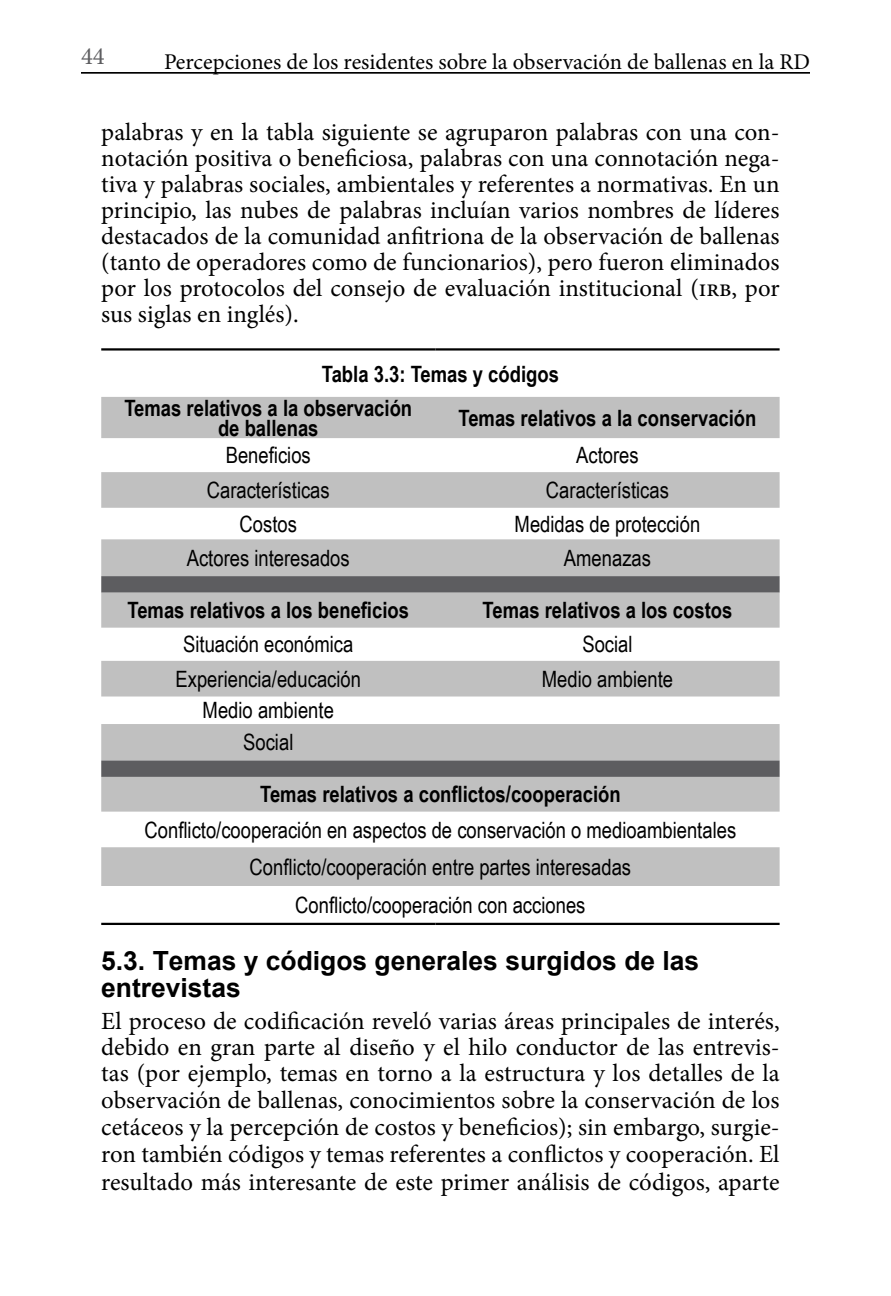
<style>
.page{position:relative;width:891px;height:1296px;background:#fff}
.page>*{position:absolute;margin:0;border:0;box-sizing:border-box;transform-origin:0 0}
.t1{font:700 26.55px/27px "Arial";color:#000}
.t2{font:24.75px/26.1px "Minion Pro";color:#000;text-align:justify}
.t3{font:24.75px "Minion Pro";color:#5d5d60}
.t4{font:22.5px/37.6px "Arial Narrow";color:#000;text-align:center}
.t5{font:700 22.5px/33.8px "Arial Narrow";color:#000}
.t6{font:22.5px "Minion Pro";color:#000}
</style>
<div class="page">
<hr style="left:81px;top:72px;width:729px;height:2px;background:#000">
<svg style="left:101px;top:397px;width:679px;height:489px;fill:#c0c0c0"></svg>
<svg style="left:101px;top:576px;width:679px;height:201px"></svg>
<div style="left:101px;top:661px;width:679px;height:36px;background:#c0c0c0"></div>
<hr style="left:101px;top:348px;width:334px;height:3px;background:#000">
<hr style="left:435px;top:348px;width:345px;height:3px;background:#000">
<hr style="left:101px;top:923px;width:334px;height:2px;background:#000">
<hr style="left:435px;top:923px;width:345px;height:2px;background:#000">
<p class="t3" style="left:81px;top:39px;width:25px">44</p>
<p class="t6" style="left:164px;top:47px;width:647px">Percepciones de los residentes sobre la observación de ballenas en la RD</p>
<p class="t2" style="left:101px;top:119px;width:680px">palabras y en la tabla siguiente se agruparon palabras con una con&shy;notación positiva o beneficiosa, palabras con una connotación nega&shy;tiva y palabras sociales, ambientales y referentes a normativas. En un principio, las nubes de palabras incluían varios nombres de líderes destacados de la comunidad anfitriona de la observación de ballenas (tanto de operadores como de funcionarios), pero fueron eliminados por los protocolos del consejo de evaluación institucional (irb, por sus siglas en inglés).</p>
<p class="t5" style="left:124px;top:356px;width:436px;text-indent:197px">Tabla 3.3: Temas y códigos<br>Temas relativos a la observación</p>
<p class="t5" style="left:218px;top:410px;width:102px">de ballenas</p>
<p class="t5" style="left:458px;top:400px;width:300px">Temas relativos a la conservación</p>
<p class="t4" style="left:226px;top:436px;width:87px">Beneficios</p>
<p class="t4" style="left:576px;top:436px;width:64px">Actores</p>
<p class="t4" style="left:207px;top:471px;width:125px">Características</p>
<p class="t4" style="left:546px;top:471px;width:125px">Características</p>
<p class="t4" style="left:240px;top:504px;width:59px">Costos</p>
<p class="t4" style="left:515px;top:504px;width:187px">Medidas de protección</p>
<p class="t4" style="left:187px;top:538px;width:165px">Actores interesados</p>
<p class="t4" style="left:564px;top:538px;width:89px">Amenazas</p>
<p class="t5" style="left:127px;top:592px;width:283px">Temas relativos a los beneficios</p>
<p class="t5" style="left:483px;top:592px;width:251px">Temas relativos a los costos</p>
<p class="t4" style="left:183px;top:625px;width:172px">Situación económica</p>
<p class="t4" style="left:582px;top:625px;width:52px">Social</p>
<p class="t4" style="left:175px;top:659px;width:187px">Experiencia/educación</p>
<p class="t4" style="left:542px;top:659px;width:133px">Medio ambiente</p>
<p class="t4" style="left:203px;top:694px;width:133px;line-height:31.9px">Medio ambiente<br>Social</p>
<p class="t5" style="left:260px;top:777px;width:362px">Temas relativos a conflictos/cooperación</p>
<p class="t4" style="left:145px;top:810px;width:593px">Conflicto/cooperación en aspectos de conservación o medioambientales<br>Conflicto/cooperación entre partes interesadas<br>Conflicto/cooperación con acciones</p>
<p class="t1" style="left:101px;top:948px;width:600px">5.3. Temas y códigos generales surgidos de las entrevistas</p>
<p class="t2" style="left:101px;top:1008px;width:680px;line-height:26.8px">El proceso de codificación reveló varias áreas principales de interés, debido en gran parte al diseño y el hilo conductor de las entrevis&shy;tas (por ejemplo, temas en torno a la estructura y los detalles de la observación de ballenas, conocimientos sobre la conservación de los cetáceos y la percepción de costos y beneficios); sin embargo, surgie&shy;ron también códigos y temas referentes a conflictos y cooperación. El resultado más interesante de este primer análisis de códigos, aparte</p>
</div>
